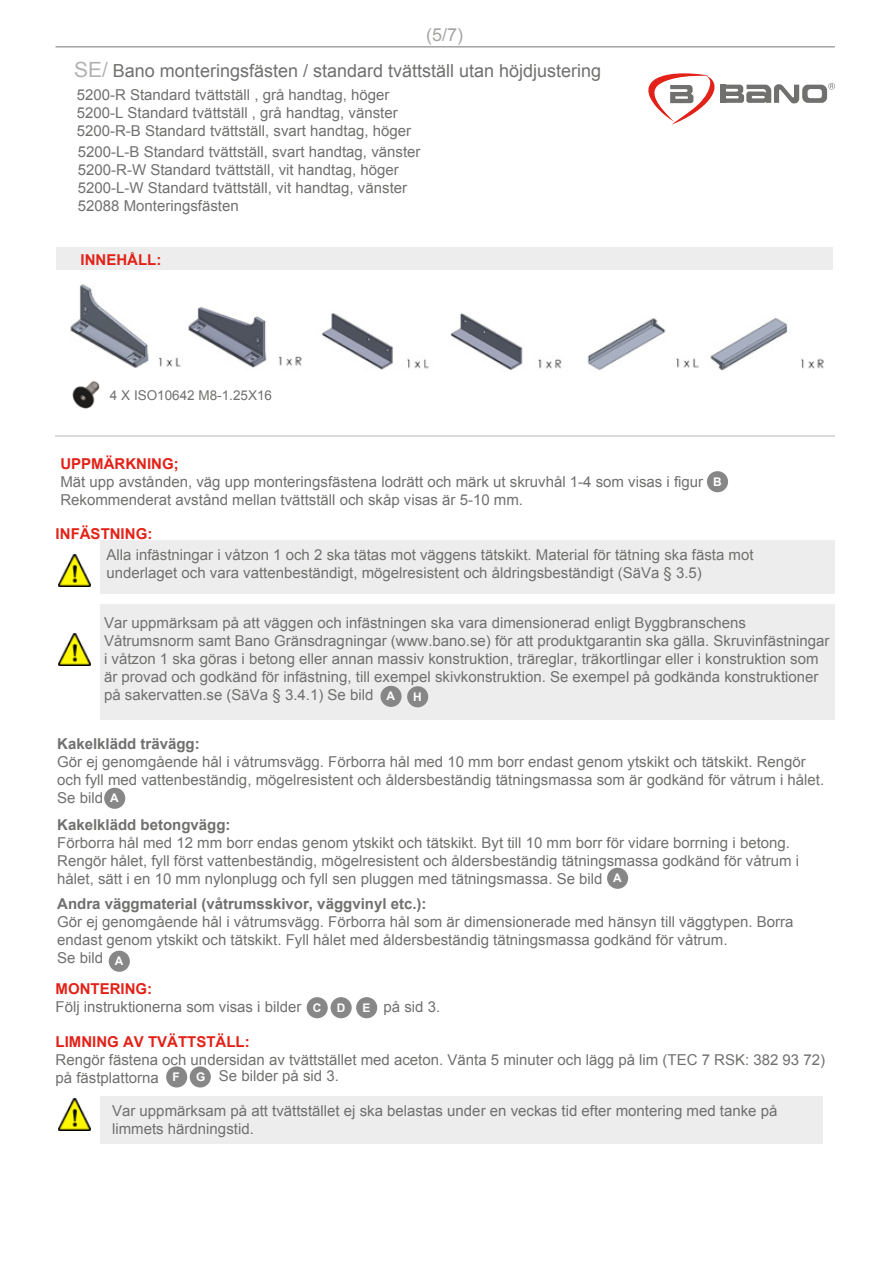
<style>
.page{position:relative;width:893px;height:1263px;background:#fff}
.page>*{position:absolute;margin:0;border:0;box-sizing:border-box;transform-origin:0 0}
.t1{font:18px/36.6px "Arial";color:#70706f}
.t2{font:15px/18px "Arial";color:#70706f}
.t3{font:700 15px "Arial";color:#70706f}
.t4{font:700 15px "Arial";color:#e22218}
.t5{font:13.5px "Arial";color:#70706f}
.t6{font:700 11.85px "Arial";color:#fff}
.s1{color:#a6a5a4}
.s2{font-size:21px;color:#b2b2b2}
</style>
<div class="page">
<div style="left:56px;top:247px;width:776px;height:22px;background:#ededed"></div>
<div style="left:100px;top:604px;width:735px;height:116px;background:#ededed"></div>
<hr style="left:55px;top:46px;width:780px;height:2px;background:#a6a5a4">
<div style="left:607px;top:868px;width:21px;height:21px;background:#888787;border-radius:50%"></div>
<div style="left:109px;top:951px;width:21px;height:21px;background:#888787;border-radius:50%"></div>
<img style="left:58px;top:633px;width:32px;height:32px">
<img style="left:58px;top:554px;width:32px;height:32px">
<div style="left:720px;top:85px;width:5px;height:18px;background:#70706f"></div>
<svg style="left:721px;top:83px;width:114px;height:20px"></svg>
<svg style="left:648px;top:73px;width:67px;height:52px"></svg>
<div style="left:100px;top:540px;width:735px;height:53px;background:#ededed"></div>
<div style="left:380px;top:686px;width:22px;height:21px;background:#888787;border-radius:50%"></div>
<div style="left:307px;top:997px;width:21px;height:21px;background:#888787;border-radius:50%"></div>
<div style="left:104px;top:788px;width:21px;height:21px;background:#888787;border-radius:50%"></div>
<div style="left:707px;top:471px;width:21px;height:21px;background:#888787;border-radius:50%"></div>
<div style="left:407px;top:686px;width:21px;height:21px;background:#888787;border-radius:50%"></div>
<div style="left:331px;top:997px;width:21px;height:21px;background:#888787;border-radius:50%"></div>
<div style="left:356px;top:997px;width:21px;height:21px;background:#888787;border-radius:50%"></div>
<div style="left:166px;top:1066px;width:21px;height:21px;background:#888787;border-radius:50%"></div>
<div style="left:190px;top:1066px;width:21px;height:21px;background:#888787;border-radius:50%"></div>
<img style="left:72px;top:380px;width:28px;height:29px">
<img style="left:188px;top:307px;width:114px;height:61px">
<img style="left:70px;top:284px;width:111px;height:84px">
<img style="left:321px;top:313px;width:108px;height:57px">
<img style="left:587px;top:318px;width:111px;height:52px">
<img style="left:450px;top:313px;width:112px;height:57px">
<img style="left:710px;top:318px;width:114px;height:53px">
<hr style="left:56px;top:435px;width:779px;height:2px;background:#dadada">
<div style="left:100px;top:1097px;width:723px;height:47px;background:#ededed"></div>
<img style="left:58px;top:1099px;width:32px;height:32px">
<p class="t1" style="left:74px;top:16px;width:529px;text-indent:352px"><span class="s1">(5/7)<br></span><span class="s2">SE/</span> Bano monteringsfästen / standard tvättställ utan höjdjustering</p>
<p class="t2" style="left:77px;top:86px;width:336px">5200-R Standard tvättställ , grå handtag, höger<br>5200-L Standard tvättställ , grå handtag, vänster<br>5200-R-B Standard tvättställ, svart handtag, höger</p>
<p class="t2" style="left:78px;top:143px;width:344px">5200-L-B Standard tvättställ, svart handtag, vänster 5200-R-W Standard tvättställ, vit handtag, höger 5200-L-W Standard tvättställ, vit handtag, vänster 52088 Monteringsfästen</p>
<p class="t4" style="left:81px;top:250px;width:82px">INNEHÅLL:</p>
<p class="t5" style="left:110px;top:386px;width:164px">4 X ISO10642 M8-1.25X16</p>
<p class="t4" style="left:60px;top:454px;width:120px">UPPMÄRKNING;</p>
<p class="t2" style="left:60px;top:473px;width:644px">Mät upp avstånden, väg upp monteringsfästena lodrätt och märk ut skruvhål 1-4 som visas i figur<br>Rekommenderat avstånd mellan tvättställ och skåp visas är 5-10 mm.</p>
<p class="t4" style="left:56px;top:523px;width:98px">INFÄSTNING:</p>
<p class="t6" style="left:713px;top:474px;width:10px">B</p>
<p class="t2" style="left:107px;top:546px;width:648px">Alla infästningar i våtzon 1 och 2 ska tätas mot väggens tätskikt. Material för tätning ska fästa mot underlaget och vara vattenbeständigt, mögelresistent och åldringsbeständigt (SäVa § 3.5)</p>
<p class="t2" style="left:104px;top:614px;width:727px">Var uppmärksam på att väggen och infästningen ska vara dimensionerad enligt Byggbranschens Våtrumsnorm samt Bano Gränsdragningar (www.bano.se) för att produktgarantin ska gälla. Skruvinfästningar i våtzon 1 ska göras i betong eller annan massiv konstruktion, träreglar, träkortlingar eller i konstruktion som är provad och godkänd för infästning, till exempel skivkonstruktion. Se exempel på godkända konstruktioner på sakervatten.se (SäVa § 3.4.1) Se bild</p>
<p class="t6" style="left:386px;top:688px;width:10px">A</p>
<p class="t6" style="left:413px;top:689px;width:10px">H</p>
<p class="t3" style="left:57px;top:734px;width:144px">Kakelklädd trävägg:</p>
<p class="t2" style="left:57px;top:753px;width:769px">Gör ej genomgående hål i våtrumsvägg. Förborra hål med 10 mm borr endast genom ytskikt och tätskikt. Rengör och fyll med vattenbeständig, mögelresistent och åldersbeständig tätningsmassa som är godkänd för våtrum i hålet.<br>Se bild</p>
<p class="t3" style="left:57px;top:815px;width:175px">Kakelklädd betongvägg:</p>
<p class="t2" style="left:57px;top:834px;width:744px">Förborra hål med 12 mm borr endas genom ytskikt och tätskikt. Byt till 10 mm borr för vidare borrning i betong.<br>Rengör hålet, fyll först vattenbeständig, mögelresistent och åldersbeständig tätningsmassa godkänd för våtrum i hålet, sätt i en 10 mm nylonplugg och fyll sen pluggen med tätningsmassa. Se bild</p>
<p class="t3" style="left:57px;top:894px;width:371px">Andra väggmaterial (våtrumsskivor, väggvinyl etc.):</p>
<p class="t2" style="left:57px;top:913px;width:738px">Gör ej genomgående hål i våtrumsvägg. Förborra hål som är dimensionerade med hänsyn till väggtypen. Borra endast genom ytskikt och tätskikt. Fyll hålet med åldersbeständig tätningsmassa godkänd för våtrum.<br>Se bild</p>
<p class="t6" style="left:313px;top:1000px;width:10px">C</p>
<p class="t6" style="left:110px;top:790px;width:10px">A</p>
<p class="t6" style="left:613px;top:870px;width:10px">A</p>
<p class="t6" style="left:115px;top:953px;width:10px">A</p>
<p class="t4" style="left:56px;top:979px;width:98px">MONTERING:</p>
<p class="t2" style="left:56px;top:998px;width:247px">Följ instruktionerna som visas i bilder</p>
<p class="t2" style="left:383px;top:998px;width:58px">på sid 3.</p>
<p class="t6" style="left:337px;top:1000px;width:10px">D</p>
<p class="t6" style="left:362px;top:1000px;width:9px">E</p>
<p class="t4" style="left:56px;top:1031px;width:196px">LIMNING AV TVÄTTSTÄLL:</p>
<p class="t2" style="left:56px;top:1050px;width:771px">Rengör fästena och undersidan av tvättstället med aceton. Vänta 5 minuter och lägg på lim (TEC 7 RSK: 382 93 72) på fästplattorna</p>
<p class="t2" style="left:219px;top:1067px;width:122px">Se bilder på sid 3.</p>
<p class="t6" style="left:172px;top:1069px;width:9px">F</p>
<p class="t6" style="left:196px;top:1069px;width:11px">G</p>
<p class="t2" style="left:112px;top:1101px;width:667px">Var uppmärksam på att tvättstället ej ska belastas under en veckas tid efter montering med tanke på limmets härdningstid.</p>
</div>
